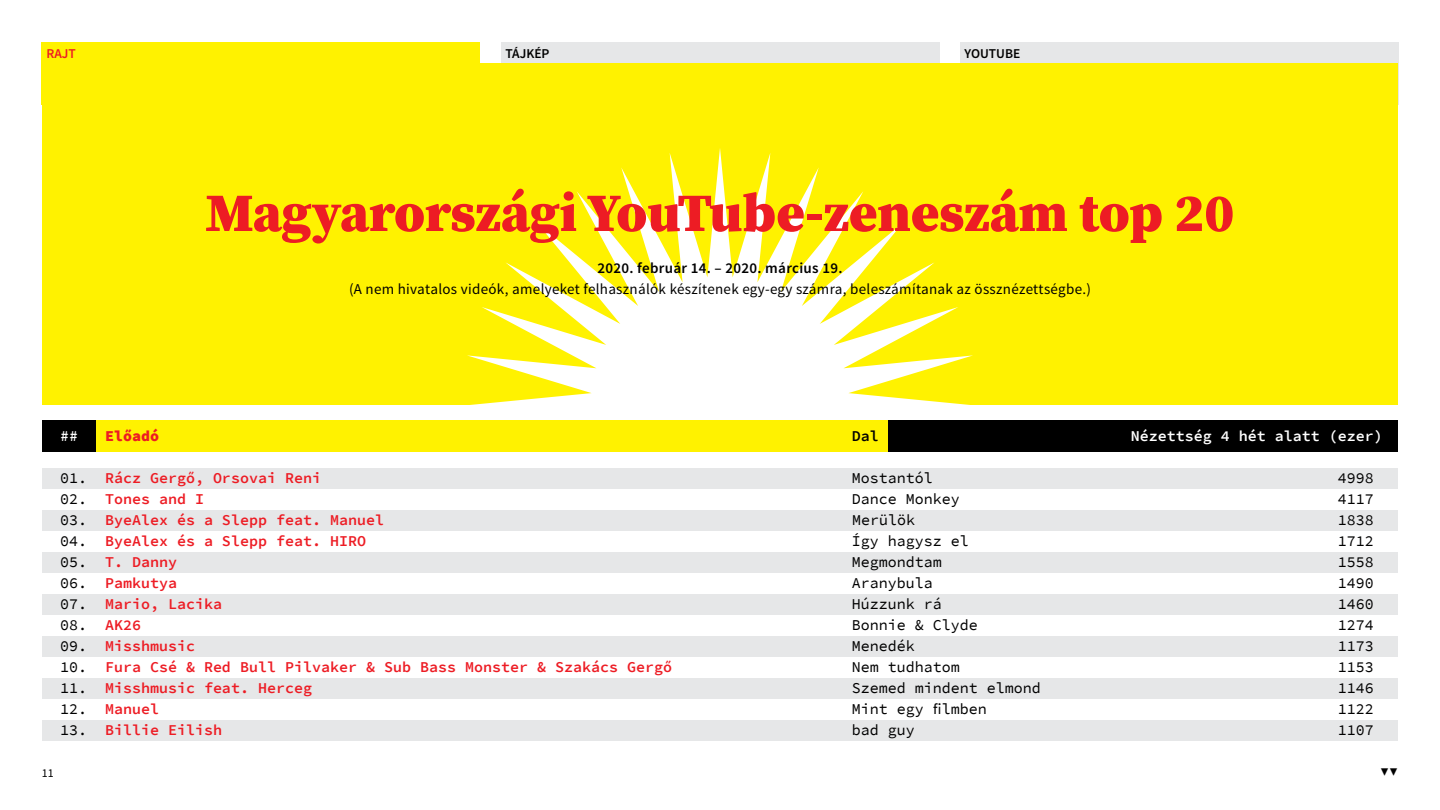
<style>
.page{position:relative;width:1440px;height:810px;background:#fff}
.page>*{position:absolute;margin:0;border:0;box-sizing:border-box;transform-origin:0 0}
.t1{font:900 54px "Source Serif Pro";color:#ed1c24}
.t2{font:600 15px "Source Code Pro";color:#ed1c24}
.t3{font:15px "Source Code Pro";color:#000}
.t4{font:15px "Source Sans Pro";letter-spacing:.02em;color:#000}
.t5{font:600 15px "Source Sans Pro";letter-spacing:.02em;color:#000}
.t6{font:600 15px "Source Code Pro";color:#fff}
.t7{font:900 15px "Source Code Pro";color:#ed1c24}
.t8{font:600 15px "Source Code Pro";color:#000}
.t9{font:600 13.5px "Source Sans Pro";color:#000}
.t10{font:600 13.5px "Source Sans Pro";color:#ed1c24}
.t11{font:12px "Source Sans Pro";color:#000}
.s1{font-weight:400;color:#000}
</style>
<div class="page">
<div style="left:501px;top:42px;width:438px;height:63px;background:#e6e7e8"></div>
<div style="left:960px;top:42px;width:438px;height:63px;background:#e6e7e8"></div>
<div style="left:42px;top:468px;width:1356px;height:21px;background:#e6e7e8"></div>
<div style="left:42px;top:420px;width:55px;height:32px;background:#000"></div>
<div style="left:888px;top:420px;width:510px;height:32px;background:#000"></div>
<div style="left:97px;top:420px;width:791px;height:32px;background:#fff200"></div>
<div style="left:42px;top:63px;width:1356px;height:342px;background:#fff200"></div>
<div style="left:42px;top:510px;width:1356px;height:21px;background:#e6e7e8"></div>
<div style="left:42px;top:552px;width:1356px;height:21px;background:#e6e7e8"></div>
<div style="left:42px;top:594px;width:1356px;height:21px;background:#e6e7e8"></div>
<div style="left:42px;top:636px;width:1356px;height:21px;background:#e6e7e8"></div>
<div style="left:42px;top:678px;width:1356px;height:21px;background:#e6e7e8"></div>
<div style="left:42px;top:720px;width:1356px;height:21px;background:#e6e7e8"></div>
<svg style="left:467px;top:148px;width:506px;height:257px"></svg>
<div style="left:42px;top:42px;width:438px;height:63px;background:#fff200"></div>
<p class="t10" style="left:46px;top:45px;width:28px">Rajt</p>
<p class="t9" style="left:506px;top:45px;width:30px">Tájkép</p>
<p class="t9" style="left:964px;top:45px;width:41px">YouTube</p>
<h1 class="t1" style="left:206px;top:175px;width:1030px">Magyarországi YouTube-zeneszám top 20</h1>
<p class="t5" style="left:598px;top:259px;width:246px">2020. február 14. – 2020. március 19.</p>
<p class="t4" style="left:349px;top:280px;width:743px">(A nem hivatalos videók, amelyeket felhasználók készítenek egy-egy számra, beleszámítanak az össznézettségbe.)</p>
<p class="t6" style="left:60px;top:425px;width:19px">##</p>
<p class="t7" style="left:105px;top:425px;width:55px">Előadó</p>
<p class="t8" style="left:852px;top:425px;width:28px">Dal</p>
<p class="t6" style="left:1131px;top:425px;width:253px">Nézettség 4 hét alatt (ezer)</p>
<p class="t2" style="left:60px;top:467px;width:263px"><span class="s1">01.</span> Rácz Gergő, Orsovai Reni</p>
<p class="t3" style="left:852px;top:467px;width:82px">Mostantól</p>
<p class="t3" style="left:1338px;top:467px;width:37px">4998</p>
<p class="t2" style="left:60px;top:488px;width:145px"><span class="s1">02.</span> Tones and I</p>
<p class="t3" style="left:852px;top:488px;width:109px">Dance Monkey</p>
<p class="t3" style="left:1338px;top:488px;width:37px">4117</p>
<p class="t2" style="left:60px;top:509px;width:326px"><span class="s1">03.</span> ByeAlex és a Slepp feat. Manuel</p>
<p class="t3" style="left:852px;top:509px;width:64px">Merülök</p>
<p class="t3" style="left:1338px;top:509px;width:37px">1838</p>
<p class="t2" style="left:60px;top:530px;width:308px"><span class="s1">04.</span> ByeAlex és a Slepp feat. HIRO</p>
<p class="t3" style="left:852px;top:530px;width:118px">Így hagysz el</p>
<p class="t3" style="left:1338px;top:530px;width:37px">1712</p>
<p class="t2" style="left:60px;top:551px;width:118px"><span class="s1">05.</span> T. Danny</p>
<p class="t3" style="left:852px;top:551px;width:91px">Megmondtam</p>
<p class="t3" style="left:1338px;top:551px;width:37px">1558</p>
<p class="t2" style="left:60px;top:572px;width:118px"><span class="s1">06.</span> Pamkutya</p>
<p class="t3" style="left:852px;top:572px;width:82px">Aranybula</p>
<p class="t3" style="left:1338px;top:572px;width:37px">1490</p>
<p class="t2" style="left:60px;top:593px;width:163px"><span class="s1">07.</span> Mario, Lacika</p>
<p class="t3" style="left:852px;top:593px;width:91px">Húzzunk rá</p>
<p class="t3" style="left:1338px;top:593px;width:37px">1460</p>
<p class="t2" style="left:60px;top:614px;width:82px"><span class="s1">08.</span> AK26</p>
<p class="t3" style="left:852px;top:614px;width:127px">Bonnie &amp; Clyde</p>
<p class="t3" style="left:1338px;top:614px;width:37px">1274</p>
<p class="t2" style="left:60px;top:635px;width:136px"><span class="s1">09.</span> Misshmusic</p>
<p class="t3" style="left:852px;top:635px;width:64px">Menedék</p>
<p class="t3" style="left:1338px;top:635px;width:37px">1173</p>
<p class="t2" style="left:60px;top:656px;width:613px"><span class="s1">10.</span> Fura Csé &amp; Red Bull Pilvaker &amp; Sub Bass Monster &amp; Szakács Gergő</p>
<p class="t3" style="left:852px;top:656px;width:110px">Nem tudhatom</p>
<p class="t3" style="left:1338px;top:656px;width:37px">1153</p>
<p class="t2" style="left:60px;top:677px;width:254px"><span class="s1">11.</span> Misshmusic feat. Herceg</p>
<p class="t3" style="left:852px;top:677px;width:190px">Szemed mindent elmond</p>
<p class="t3" style="left:1338px;top:677px;width:37px">1146</p>
<p class="t2" style="left:60px;top:698px;width:100px"><span class="s1">12.</span> Manuel</p>
<p class="t3" style="left:852px;top:698px;width:136px">Mint egy filmben</p>
<p class="t3" style="left:1338px;top:698px;width:37px">1122</p>
<p class="t2" style="left:60px;top:719px;width:163px"><span class="s1">13.</span> Billie Eilish</p>
<p class="t3" style="left:852px;top:719px;width:64px">bad guy</p>
<p class="t3" style="left:1338px;top:719px;width:37px">1107</p>
<p class="t11" style="left:42px;top:766px;width:13px">11</p>
<p class="t3" style="left:1380px;top:761px;width:19px">▼▼</p>
</div>
